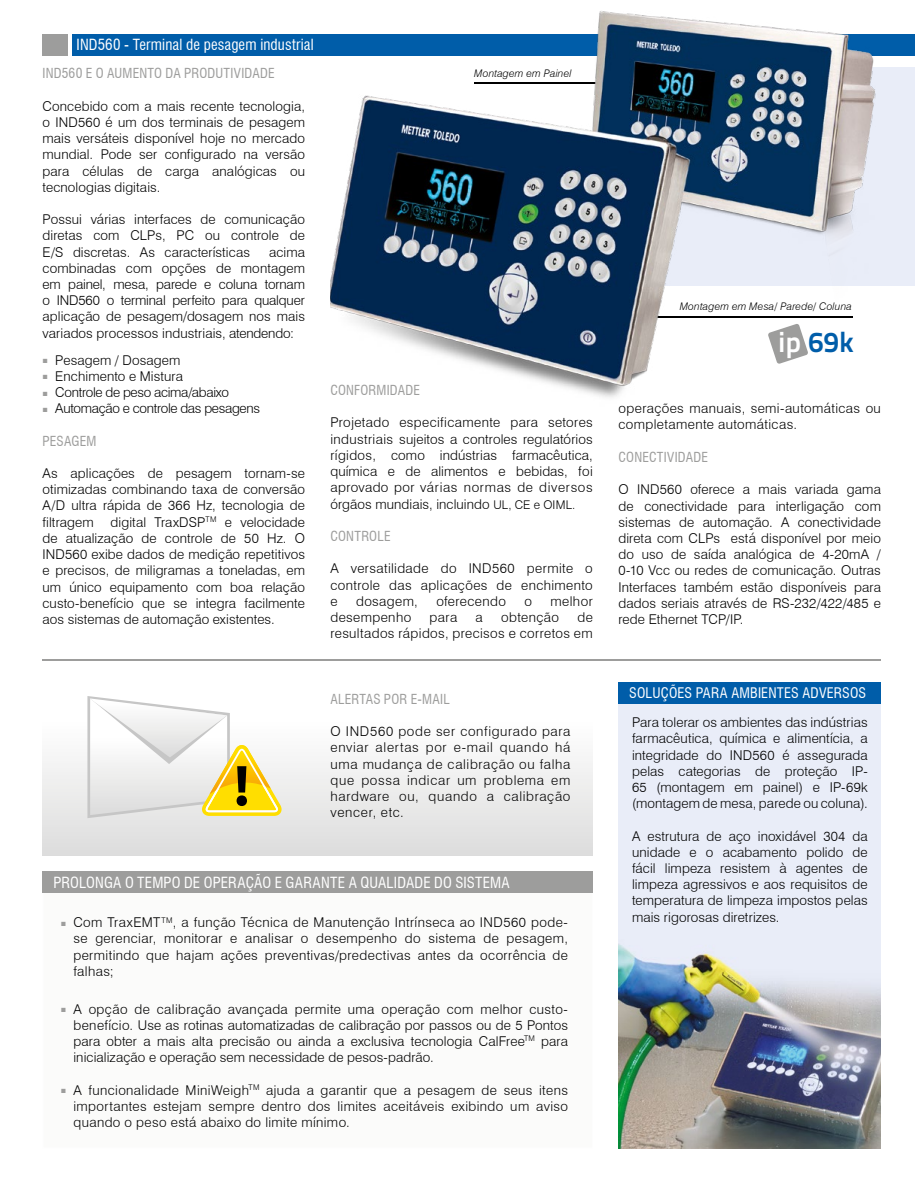
<style>
.page{position:relative;width:915px;height:1191px;background:#fff}
.page>*{position:absolute;margin:0;border:0;box-sizing:border-box;transform-origin:0 0}
.t1{font:28.65px "Titillium Text 14 L 800 wt";color:#005da9}
.t2{font:condensed 15px "Swiss 721 BT";letter-spacing:.01em;color:#fff}
.t3{font:condensed 14.25px "Swiss 721 BT";letter-spacing:.01em;color:#fff}
.t4{font:300 13.5px/16.2px "Swiss 721 BT";letter-spacing:.01em;color:#000;text-align:justify}
.t5{font:300 13.5px/16.2px "Swiss 721 BT";letter-spacing:.03em;color:#000;text-align:right}
.t6{font:condensed 13.5px "Swiss 721 BT";letter-spacing:.015em;color:#9d9d9c}
.t7{font:300 13.5px "Swiss 721 BT";letter-spacing:-.02em;color:#000}
.t8{font:italic 300 10.5px "Swiss 721 BT";letter-spacing:.015em;color:#000}
.s1{font-family:"Arial";font-weight:400;font-size:9px;color:#9d9d9c}
.s2{font-size:12px}
.s3{color:#fff}
</style>
<div class="page">
<div style="left:42px;top:682px;width:550px;height:173px;background:linear-gradient(to bottom,#fff,#dedede)"></div>
<div style="left:43px;top:882px;width:550px;height:266px;background:#fbfbfa"></div>
<div style="left:618px;top:682px;width:262px;height:466px;background:#e9edf8"></div>
<div style="left:857px;top:34px;width:57px;height:21px;background:#005da9"></div>
<div style="left:618px;top:682px;width:262px;height:21px;background:#005da9"></div>
<img style="left:618px;top:944px;width:262px;height:204px">
<svg style="left:87px;top:696px;width:195px;height:122px"></svg>
<div style="left:43px;top:872px;width:550px;height:21px;background:#9d9d9c"></div>
<div style="left:631px;top:68px;width:283px;height:218px;background:#e9edf8"></div>
<div style="left:72px;top:34px;width:808px;height:21px;background:#005da9"></div>
<div style="left:43px;top:34px;width:25px;height:21px;background:#9d9d9c"></div>
<img style="left:330px;top:11px;width:550px;height:387px">
<svg style="left:767px;top:323px;width:41px;height:41px"></svg>
<hr style="left:43px;top:660px;width:837px;height:1px;background:#9d9d9c">
<p class="t2" style="left:77px;top:36px;width:238px">IND560 - Terminal de pesagem industrial</p>
<p class="t6" style="left:43px;top:65px;width:234px">IND560 E O AUMENTO DA PRODUTIVIDADE</p>
<p class="t4" style="left:43px;top:98px;width:264px">Concebido com a mais recente tecnologia, o IND560 é um dos terminais de pesagem mais versáteis disponível hoje no mercado mundial. Pode ser configurado na versão para células de carga analógicas ou tecnologias digitais.</p>
<p class="t4" style="left:43px;top:211px;width:264px">Possui várias interfaces de comunicação diretas com CLPs, PC ou controle de E/S discretas. As características</p>
<p class="t4" style="left:43px;top:243px;width:264px;text-indent:226px">acima combinadas com opções de montagem em painel, mesa, parede e coluna tornam o IND560 o terminal perfeito para qualquer aplicação de pesagem/dosagem nos mais variados processos industriais, atendendo:</p>
<p class="t4" style="left:43px;top:351px;width:139px"><span class="s1">■</span> Pesagem / Dosagem</p>
<p class="t4" style="left:43px;top:368px;width:142px"><span class="s1">■</span> Enchimento e Mistura</p>
<p class="t7" style="left:43px;top:384px;width:188px"><span class="s1">■</span> Controle de peso acima/abaixo</p>
<p class="t7" style="left:43px;top:400px;width:219px"><span class="s1">■</span> Automação e controle das pesagens</p>
<p class="t6" style="left:43px;top:432px;width:55px">PESAGEM</p>
<p class="t4" style="left:43px;top:465px;width:264px">As aplicações de pesagem tornam-se otimizadas combinando taxa de conversão A/D ultra rápida de 366 Hz, tecnologia de filtragem digital TraxDSP<sup>TM</sup> e velocidade de atualização de controle de 50 Hz. O IND560 exibe dados de medição repetitivos e precisos, de miligramas a toneladas, em um único equipamento com boa relação custo-benefício que se integra facilmente aos sistemas de automação existentes.</p>
<p class="t8" style="left:474px;top:67px;width:99px">Montagem em Painel</p>
<p class="t6" style="left:330px;top:382px;width:91px">CONFORMIDADE</p>
<p class="t4" style="left:330px;top:414px;width:264px">Projetado especificamente para setores industriais sujeitos a controles regulatórios rígidos, como indústrias farmacêutica, química e de alimentos e bebidas, foi aprovado por várias normas de diversos órgãos mundiais, incluindo <span class="s2">UL, CE e OIML.</span></p>
<p class="t6" style="left:330px;top:528px;width:62px">CONTROLE</p>
<p class="t4" style="left:330px;top:560px;width:264px">A versatilidade do IND560 permite o controle das aplicações de enchimento e</p>
<p class="t5" style="left:356px;top:593px;width:63px">dosagem,</p>
<p class="t5" style="left:436px;top:593px;width:71px">oferecendo</p>
<p class="t4" style="left:524px;top:593px;width:9px">o</p>
<p class="t4" style="left:550px;top:593px;width:44px">melhor</p>
<p class="t5" style="left:330px;top:609px;width:82px">desempenho</p>
<p class="t4" style="left:429px;top:609px;width:29px">para</p>
<p class="t4" style="left:475px;top:609px;width:9px">a</p>
<p class="t5" style="left:501px;top:609px;width:59px">obtenção</p>
<p class="t5" style="left:330px;top:609px;width:264px">de<br>resultados rápidos, precisos e corretos em</p>
<p class="t8" style="left:679px;top:299px;width:174px">Montagem em Mesa/ Parede/ Coluna</p>
<h1 class="t1" style="left:778px;top:324px;width:77px"><span class="s3">ip</span> 69k</h1>
<p class="t5" style="left:618px;top:400px;width:264px;text-align:left">operações manuais, semi-automáticas ou completamente automáticas.</p>
<p class="t6" style="left:618px;top:449px;width:91px">CONECTIVIDADE</p>
<p class="t4" style="left:618px;top:481px;width:264px">O IND560 oferece a mais variada gama de conectividade para interligação com sistemas de automação. A conectividade direta com CLPs está disponível por meio do uso de saída analógica de 4-20mA / 0-10 Vcc ou redes de comunicação. Outras Interfaces também estão disponíveis para dados seriais através de RS-232/422/485 e rede Ethernet TCP/IP.</p>
<p class="t6" style="left:330px;top:691px;width:121px">ALERTAS POR E-MAIL</p>
<p class="t3" style="left:629px;top:684px;width:238px">SOLUÇÕES PARA AMBIENTES ADVERSOS</p>
<p class="t4" style="left:631px;top:714px;width:237px">Para tolerar os ambientes das indústrias farmacêutica, química e alimentícia, a integridade do IND560 é assegurada pelas categorias de proteção IP-65 (montagem em painel) e IP-69k (montagem de mesa, parede ou coluna).</p>
<p class="t4" style="left:631px;top:827px;width:237px">A estrutura de aço inoxidável 304 da unidade e o acabamento polido de fácil limpeza resistem à agentes de limpeza agressivos e aos requisitos de temperatura de limpeza impostos pelas mais rigorosas diretrizes.</p>
<p class="t4" style="left:330px;top:723px;width:241px">O IND560 pode ser configurado para enviar alertas por e-mail quando há uma mudança de calibração ou falha que possa indicar um problema em hardware ou, quando a calibração vencer, etc.</p>
<p class="t2" style="left:53px;top:873px;width:458px">PROLONGA O TEMPO DE OPERAÇÃO E GARANTE A QUALIDADE DO SISTEMA</p>
<p class="t4" style="left:73px;top:914px;width:496px;text-indent:-13px"><span class="s1">■</span> Com TraxEMT<sup>TM</sup>, a função Técnica de Manutenção Intrínseca ao IND560 pode&shy;se gerenciar, monitorar e analisar o desempenho do sistema de pesagem, permitindo que hajam ações preventivas/predectivas antes da ocorrência de falhas;</p>
<p class="t4" style="left:73px;top:1000px;width:496px;text-indent:-13px"><span class="s1">■</span> A opção de calibração avançada permite uma operação com melhor custo&shy;benefício. Use as rotinas automatizadas de calibração por passos ou de 5 Pontos para obter a mais alta precisão ou ainda a exclusiva tecnologia CalFree<sup>TM</sup> para inicialização e operação sem necessidade de pesos-padrão.</p>
<p class="t4" style="left:73px;top:1081px;width:496px;text-indent:-13px"><span class="s1">■</span> A funcionalidade MiniWeigh<sup>TM</sup> ajuda a garantir que a pesagem de seus itens importantes estejam sempre dentro dos limites aceitáveis exibindo um aviso quando o peso está abaixo do limite mínimo.</p>
</div>
